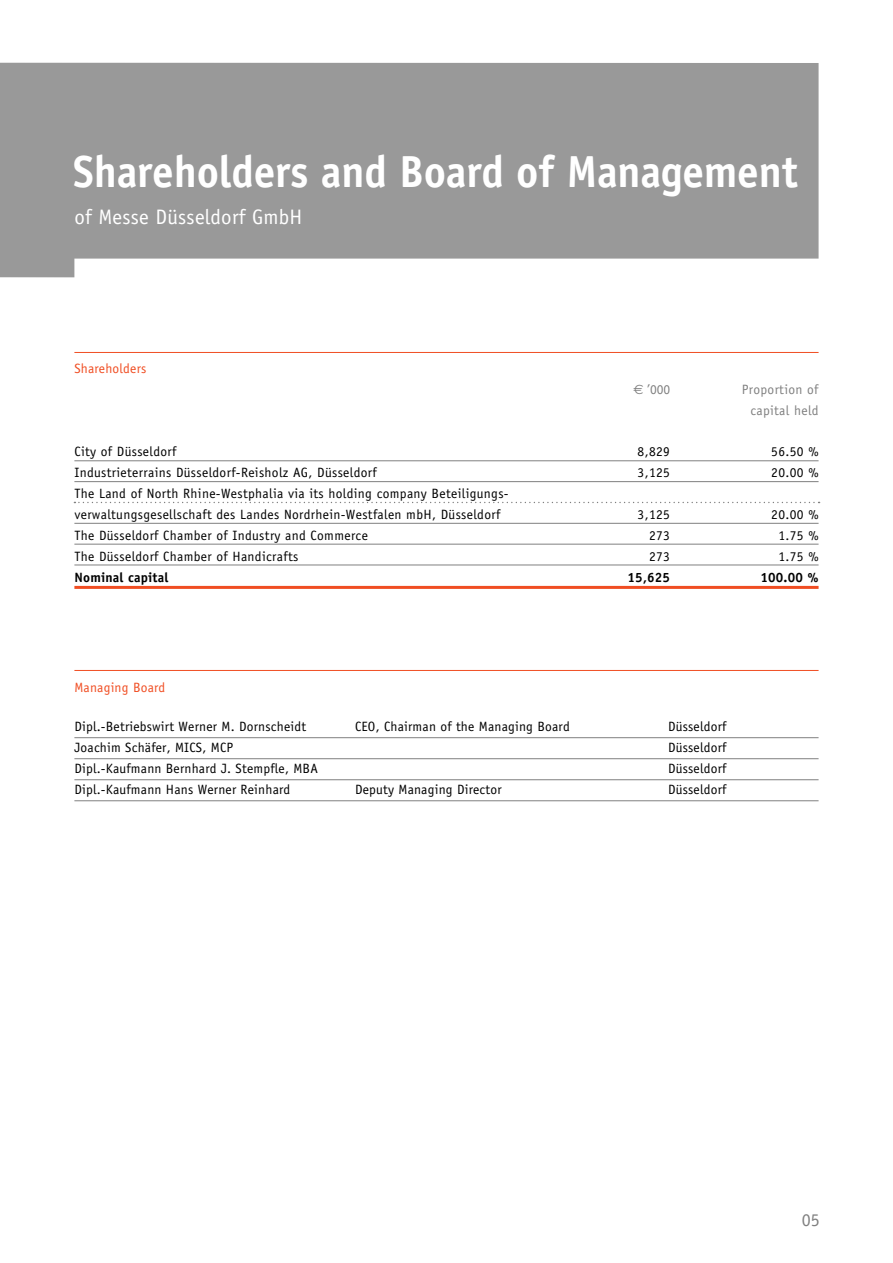
<style>
.page{position:relative;width:893px;height:1263px;background:#fff}
.page>*{position:absolute;margin:0;border:0;box-sizing:border-box;transform-origin:0 0}
.t1{font:45px "Officina Sans Bold+FMPVTT";letter-spacing:-.005em;color:#fff;scale:.96 1}
.t2{font:21px "Officina Sans Book+QAGEMQ";letter-spacing:.01em;color:#fff}
.t3{font:18px "Officina Sans Book+QAGEMQ";color:#808080}
.t4{font:13.5px/20.9px "Officina Sans Book+QAGEMQ";letter-spacing:.025em;color:#000}
.t5{font:13.5px/20.9px "Officina Sans Book+QAGEMQ";letter-spacing:.025em;color:#808080;text-align:right}
.t6{font:13.5px "Officina Sans Bold+FMPVTT";letter-spacing:.015em;color:#000}
.t7{font:13.5px "Officina Sans Book+QAGEMQ";letter-spacing:.015em;color:#f04d22}
.s1{font-family:"Euro Sans Regular+OYUERR"}
</style>
<div class="page">
<svg style="left:0;top:63px;width:819px;height:214px;background:#a0a0a0"></svg>
<hr style="left:74px;top:460px;width:745px;height:1px;background:#808080">
<hr style="left:74px;top:481px;width:745px;height:1px;background:#808080">
<svg style="left:74px;top:502px;width:746px;height:1px"></svg>
<hr style="left:74px;top:523px;width:745px;height:1px;background:#808080">
<hr style="left:74px;top:544px;width:745px;height:1px;background:#808080">
<hr style="left:74px;top:565px;width:745px;height:1px;background:#808080">
<hr style="left:74px;top:586px;width:745px;height:3px;background:#f04d22">
<hr style="left:74px;top:737px;width:745px;height:1px;background:#808080">
<hr style="left:74px;top:779px;width:745px;height:1px;background:#808080">
<hr style="left:74px;top:800px;width:745px;height:1px;background:#808080">
<hr style="left:74px;top:758px;width:745px;height:1px;background:#808080">
<hr style="left:74px;top:352px;width:745px;height:1px;background:#f04d22">
<hr style="left:74px;top:670px;width:745px;height:1px;background:#f04d22">
<h1 class="t1" style="left:73px;top:154px;width:756px">Shareholders and Board of Management</h1>
<h2 class="t2" style="left:74px;top:209px;width:230px">of Messe Düsseldorf GmbH</h2>
<p class="t7" style="left:74px;top:363px;width:73px">Shareholders</p>
<p class="t5" style="left:633px;top:380px;width:38px"><span class="s1">€</span> ’000</p>
<p class="t5" style="left:742px;top:380px;width:78px">Proportion of capital held</p>
<p class="t4" style="left:74px;top:442px;width:103px">City of Düsseldorf</p>
<p class="t4" style="left:638px;top:442px;width:34px">8,829</p>
<p class="t4" style="left:771px;top:442px;width:49px">56.50 %</p>
<p class="t4" style="left:74px;top:463px;width:304px">Industrieterrains Düsseldorf-Reisholz AG, Düsseldorf</p>
<p class="t4" style="left:638px;top:463px;width:34px">3,125</p>
<p class="t4" style="left:771px;top:463px;width:49px">20.00 %</p>
<p class="t4" style="left:74px;top:484px;width:436px">The Land of North Rhine-Westphalia via its holding company Beteiligungs&shy;verwaltungsgesellschaft des Landes Nordrhein-Westfalen mbH, Düsseldorf</p>
<p class="t4" style="left:638px;top:505px;width:34px">3,125</p>
<p class="t4" style="left:771px;top:505px;width:49px">20.00 %</p>
<p class="t4" style="left:74px;top:526px;width:295px">The Düsseldorf Chamber of Industry and Commerce</p>
<p class="t4" style="left:649px;top:526px;width:22px">273</p>
<p class="t4" style="left:778px;top:526px;width:42px">1.75 %</p>
<p class="t4" style="left:74px;top:547px;width:225px">The Düsseldorf Chamber of Handicrafts</p>
<p class="t4" style="left:649px;top:547px;width:22px">273</p>
<p class="t4" style="left:778px;top:547px;width:42px">1.75 %</p>
<p class="t6" style="left:74px;top:572px;width:96px">Nominal capital</p>
<p class="t6" style="left:628px;top:572px;width:44px">15,625</p>
<p class="t6" style="left:760px;top:572px;width:60px">100.00 %</p>
<p class="t7" style="left:74px;top:682px;width:92px">Managing Board</p>
<p class="t4" style="left:74px;top:717px;width:233px">Dipl.-Betriebswirt Werner M. Dornscheidt</p>
<p class="t4" style="left:355px;top:717px;width:216px">CEO, Chairman of the Managing Board</p>
<p class="t4" style="left:668px;top:717px;width:60px">Düsseldorf</p>
<p class="t4" style="left:74px;top:738px;width:160px">Joachim Schäfer, MICS, MCP</p>
<p class="t4" style="left:668px;top:738px;width:60px">Düsseldorf</p>
<p class="t4" style="left:74px;top:759px;width:245px">Dipl.-Kaufmann Bernhard J. Stempfle, MBA</p>
<p class="t4" style="left:668px;top:759px;width:60px">Düsseldorf</p>
<p class="t4" style="left:74px;top:780px;width:217px">Dipl.-Kaufmann Hans Werner Reinhard</p>
<p class="t4" style="left:355px;top:780px;width:148px">Deputy Managing Director</p>
<p class="t4" style="left:668px;top:780px;width:60px">Düsseldorf</p>
<h3 class="t3" style="left:802px;top:1213px;width:19px">05</h3>
</div>
